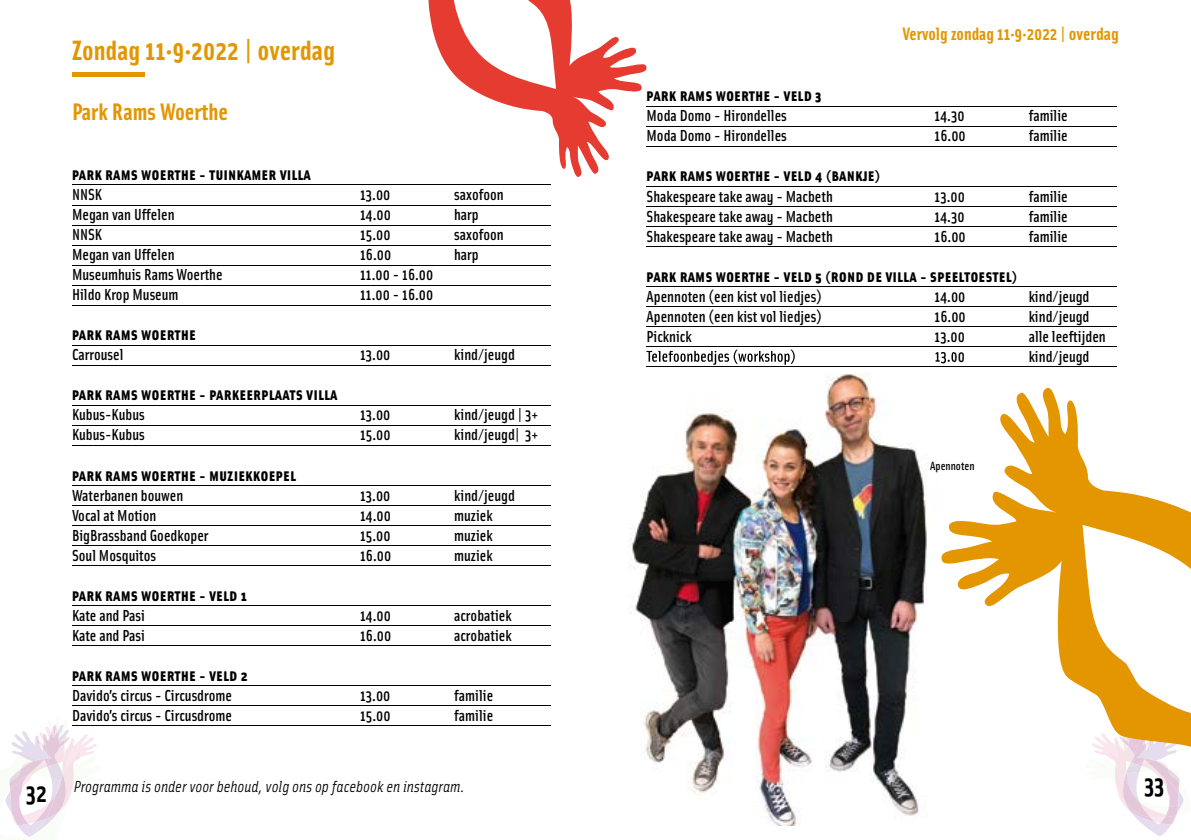
<style>
.page{position:relative;width:1191px;height:840px;background:#fff}
.page>*{position:absolute;margin:0;border:0;box-sizing:border-box;transform-origin:0 0}
.t1{font:700 28px "Solex";color:#e39600}
.t2{font:700 26px "Solex";color:#000}
.t3{font:700 24px "Solex";color:#e39600}
.t4{font:700 18px "Solex";color:#e39600}
.t5{font:500 16px/20px "Solex";color:#000}
.t6{font:italic 16px "Solex";color:#000}
.t7{font:900 14px "Solex";letter-spacing:.05em;color:#000}
.t8{font:500 12px "Solex";color:#000}
</style>
<div class="page">
<svg style="left:1112px;top:759px;width:72px;height:76px"></svg>
<svg style="left:5px;top:725px;width:92px;height:112px"></svg>
<hr style="left:72px;top:73px;width:72px;height:4px;background:#e39600">
<hr style="left:72px;top:185px;width:478px;height:1px;background:#000">
<hr style="left:72px;top:205px;width:478px;height:1px;background:#000">
<hr style="left:72px;top:225px;width:478px;height:1px;background:#000">
<hr style="left:72px;top:245px;width:478px;height:1px;background:#000">
<hr style="left:72px;top:265px;width:478px;height:1px;background:#000">
<hr style="left:72px;top:285px;width:478px;height:1px;background:#000">
<hr style="left:72px;top:305px;width:478px;height:1px;background:#000">
<hr style="left:72px;top:345px;width:478px;height:1px;background:#000">
<hr style="left:72px;top:365px;width:478px;height:1px;background:#000">
<hr style="left:72px;top:405px;width:478px;height:1px;background:#000">
<hr style="left:72px;top:425px;width:478px;height:1px;background:#000">
<hr style="left:72px;top:445px;width:478px;height:1px;background:#000">
<hr style="left:72px;top:485px;width:478px;height:1px;background:#000">
<hr style="left:72px;top:505px;width:478px;height:1px;background:#000">
<hr style="left:72px;top:525px;width:478px;height:1px;background:#000">
<hr style="left:72px;top:545px;width:478px;height:1px;background:#000">
<hr style="left:72px;top:565px;width:478px;height:1px;background:#000">
<hr style="left:72px;top:605px;width:478px;height:1px;background:#000">
<hr style="left:72px;top:625px;width:478px;height:1px;background:#000">
<hr style="left:72px;top:645px;width:478px;height:1px;background:#000">
<hr style="left:72px;top:685px;width:478px;height:1px;background:#000">
<hr style="left:72px;top:705px;width:478px;height:1px;background:#000">
<hr style="left:72px;top:725px;width:478px;height:1px;background:#000">
<svg style="left:428px;top:0;width:219px;height:177px"></svg>
<hr style="left:646px;top:106px;width:471px;height:1px;background:#000">
<hr style="left:646px;top:126px;width:471px;height:1px;background:#000">
<hr style="left:646px;top:146px;width:471px;height:1px;background:#000">
<hr style="left:646px;top:186px;width:471px;height:1px;background:#000">
<hr style="left:646px;top:206px;width:471px;height:1px;background:#000">
<hr style="left:646px;top:226px;width:471px;height:1px;background:#000">
<hr style="left:646px;top:246px;width:471px;height:1px;background:#000">
<hr style="left:646px;top:286px;width:471px;height:1px;background:#000">
<hr style="left:646px;top:306px;width:471px;height:1px;background:#000">
<hr style="left:646px;top:326px;width:471px;height:1px;background:#000">
<hr style="left:646px;top:346px;width:471px;height:1px;background:#000">
<hr style="left:646px;top:366px;width:471px;height:1px;background:#000">
<img style="left:630px;top:364px;width:297px;height:461px">
<img style="left:646px;top:366px;width:281px;height:1px">
<img style="left:738px;top:351px;width:215px;height:13px">
<img style="left:646px;top:351px;width:92px;height:13px">
<img style="left:646px;top:400px;width:307px;height:1px">
<svg style="left:937px;top:387px;width:254px;height:372px"></svg>
<h2 class="t2" style="left:26px;top:778px;width:22px">32</h2>
<h1 class="t1" style="left:72px;top:35px;width:265px">Zondag 11·9·2022 | overdag</h1>
<h3 class="t3" style="left:72px;top:98px;width:157px">Park Rams Woerthe</h3>
<p class="t7" style="left:72px;top:167px;width:240px">PARK RAMS WOERTHE - TUINKAMER VILLA</p>
<p class="t5" style="left:72px;top:185px;width:31px">NNSK</p>
<p class="t5" style="left:360px;top:185px;width:32px">13.00</p>
<p class="t5" style="left:454px;top:185px;width:51px">saxofoon</p>
<p class="t5" style="left:72px;top:205px;width:104px">Megan van Uffelen</p>
<p class="t5" style="left:360px;top:205px;width:32px">14.00</p>
<p class="t5" style="left:454px;top:205px;width:26px">harp</p>
<p class="t5" style="left:72px;top:225px;width:31px">NNSK</p>
<p class="t5" style="left:360px;top:225px;width:32px">15.00</p>
<p class="t5" style="left:454px;top:225px;width:51px">saxofoon</p>
<p class="t5" style="left:72px;top:245px;width:104px">Megan van Uffelen</p>
<p class="t5" style="left:360px;top:245px;width:33px">16.00</p>
<p class="t5" style="left:454px;top:245px;width:26px">harp</p>
<p class="t5" style="left:72px;top:265px;width:152px">Museumhuis Rams Woerthe</p>
<p class="t5" style="left:360px;top:265px;width:75px">11.00 - 16.00</p>
<p class="t5" style="left:72px;top:285px;width:108px">Hildo Krop Museum</p>
<p class="t5" style="left:360px;top:285px;width:75px">11.00 - 16.00</p>
<p class="t7" style="left:72px;top:327px;width:125px">PARK RAMS WOERTHE</p>
<p class="t5" style="left:72px;top:345px;width:53px">Carrousel</p>
<p class="t5" style="left:360px;top:345px;width:32px">13.00</p>
<p class="t5" style="left:454px;top:345px;width:62px">kind/jeugd</p>
<p class="t7" style="left:72px;top:387px;width:267px">PARK RAMS WOERTHE - PARKEERPLAATS VILLA</p>
<p class="t5" style="left:72px;top:405px;width:74px">Kubus-Kubus</p>
<p class="t5" style="left:360px;top:405px;width:32px">13.00</p>
<p class="t5" style="left:454px;top:405px;width:86px">kind/jeugd | 3+</p>
<p class="t5" style="left:72px;top:425px;width:74px">Kubus-Kubus</p>
<p class="t5" style="left:360px;top:425px;width:32px">15.00</p>
<p class="t5" style="left:454px;top:425px;width:86px">kind/jeugd| 3+</p>
<p class="t7" style="left:72px;top:467px;width:225px">PARK RAMS WOERTHE - MUZIEKKOEPEL</p>
<p class="t5" style="left:72px;top:485px;width:113px">Waterbanen bouwen</p>
<p class="t5" style="left:360px;top:485px;width:32px">13.00</p>
<p class="t5" style="left:454px;top:485px;width:62px">kind/jeugd</p>
<p class="t5" style="left:72px;top:505px;width:86px">Vocal at Motion</p>
<p class="t5" style="left:360px;top:505px;width:32px">14.00</p>
<p class="t5" style="left:454px;top:505px;width:40px">muziek</p>
<p class="t5" style="left:72px;top:525px;width:138px">BigBrassband Goedkoper</p>
<p class="t5" style="left:360px;top:525px;width:32px">15.00</p>
<p class="t5" style="left:454px;top:525px;width:40px">muziek</p>
<p class="t5" style="left:72px;top:545px;width:86px">Soul Mosquitos</p>
<p class="t5" style="left:360px;top:545px;width:33px">16.00</p>
<p class="t5" style="left:454px;top:545px;width:40px">muziek</p>
<p class="t7" style="left:72px;top:587px;width:176px">PARK RAMS WOERTHE - VELD 1</p>
<p class="t5" style="left:72px;top:605px;width:74px">Kate and Pasi</p>
<p class="t5" style="left:360px;top:605px;width:32px">14.00</p>
<p class="t5" style="left:454px;top:605px;width:59px">acrobatiek</p>
<p class="t5" style="left:72px;top:625px;width:74px">Kate and Pasi</p>
<p class="t5" style="left:360px;top:625px;width:33px">16.00</p>
<p class="t5" style="left:454px;top:625px;width:59px">acrobatiek</p>
<p class="t7" style="left:72px;top:667px;width:177px">PARK RAMS WOERTHE - VELD 2</p>
<p class="t5" style="left:72px;top:685px;width:162px">Davido’s circus - Circusdrome</p>
<p class="t5" style="left:360px;top:685px;width:32px">13.00</p>
<p class="t5" style="left:454px;top:685px;width:41px">familie</p>
<p class="t5" style="left:72px;top:705px;width:162px">Davido’s circus - Circusdrome</p>
<p class="t5" style="left:360px;top:705px;width:32px">15.00</p>
<p class="t5" style="left:454px;top:705px;width:41px">familie</p>
<p class="t6" style="left:74px;top:780px;width:392px">Programma is onder voor behoud, volg ons op facebook en instagram.</p>
<p class="t4" style="left:902px;top:24px;width:218px">Vervolg zondag 11·9·2022 | overdag</p>
<p class="t7" style="left:646px;top:88px;width:176px">PARK RAMS WOERTHE - VELD 3</p>
<p class="t5" style="left:646px;top:107px;width:142px">Moda Domo - Hirondelles</p>
<p class="t5" style="left:934px;top:107px;width:31px">14.30</p>
<p class="t5" style="left:1028px;top:107px;width:41px">familie</p>
<p class="t5" style="left:646px;top:127px;width:142px">Moda Domo - Hirondelles</p>
<p class="t5" style="left:934px;top:127px;width:33px">16.00</p>
<p class="t5" style="left:1028px;top:127px;width:41px">familie</p>
<p class="t7" style="left:646px;top:168px;width:235px">PARK RAMS WOERTHE - VELD 4 (BANKJE)</p>
<p class="t5" style="left:646px;top:187px;width:188px">Shakespeare take away - Macbeth</p>
<p class="t5" style="left:934px;top:187px;width:32px">13.00</p>
<p class="t5" style="left:1028px;top:187px;width:41px">familie</p>
<p class="t5" style="left:646px;top:207px;width:188px">Shakespeare take away - Macbeth</p>
<p class="t5" style="left:934px;top:207px;width:31px">14.30</p>
<p class="t5" style="left:1028px;top:207px;width:41px">familie</p>
<p class="t5" style="left:646px;top:227px;width:188px">Shakespeare take away - Macbeth</p>
<p class="t5" style="left:934px;top:227px;width:33px">16.00</p>
<p class="t5" style="left:1028px;top:227px;width:41px">familie</p>
<p class="t7" style="left:646px;top:268px;width:372px">PARK RAMS WOERTHE - VELD 5 (ROND DE VILLA - SPEELTOESTEL)</p>
<p class="t5" style="left:646px;top:287px;width:177px">Apennoten (een kist vol liedjes)</p>
<p class="t5" style="left:934px;top:287px;width:32px">14.00</p>
<p class="t5" style="left:1028px;top:287px;width:62px">kind/jeugd</p>
<p class="t5" style="left:646px;top:307px;width:177px">Apennoten (een kist vol liedjes)</p>
<p class="t5" style="left:934px;top:307px;width:33px">16.00</p>
<p class="t5" style="left:1028px;top:307px;width:62px">kind/jeugd</p>
<p class="t5" style="left:646px;top:327px;width:47px">Picknick</p>
<p class="t5" style="left:934px;top:327px;width:32px">13.00</p>
<p class="t5" style="left:1028px;top:327px;width:79px">alle leeftijden kind/jeugd</p>
<p class="t8" style="left:930px;top:461px;width:46px">Apennoten</p>
<h2 class="t2" style="left:1144px;top:769px;width:21px">33</h2>
</div>
